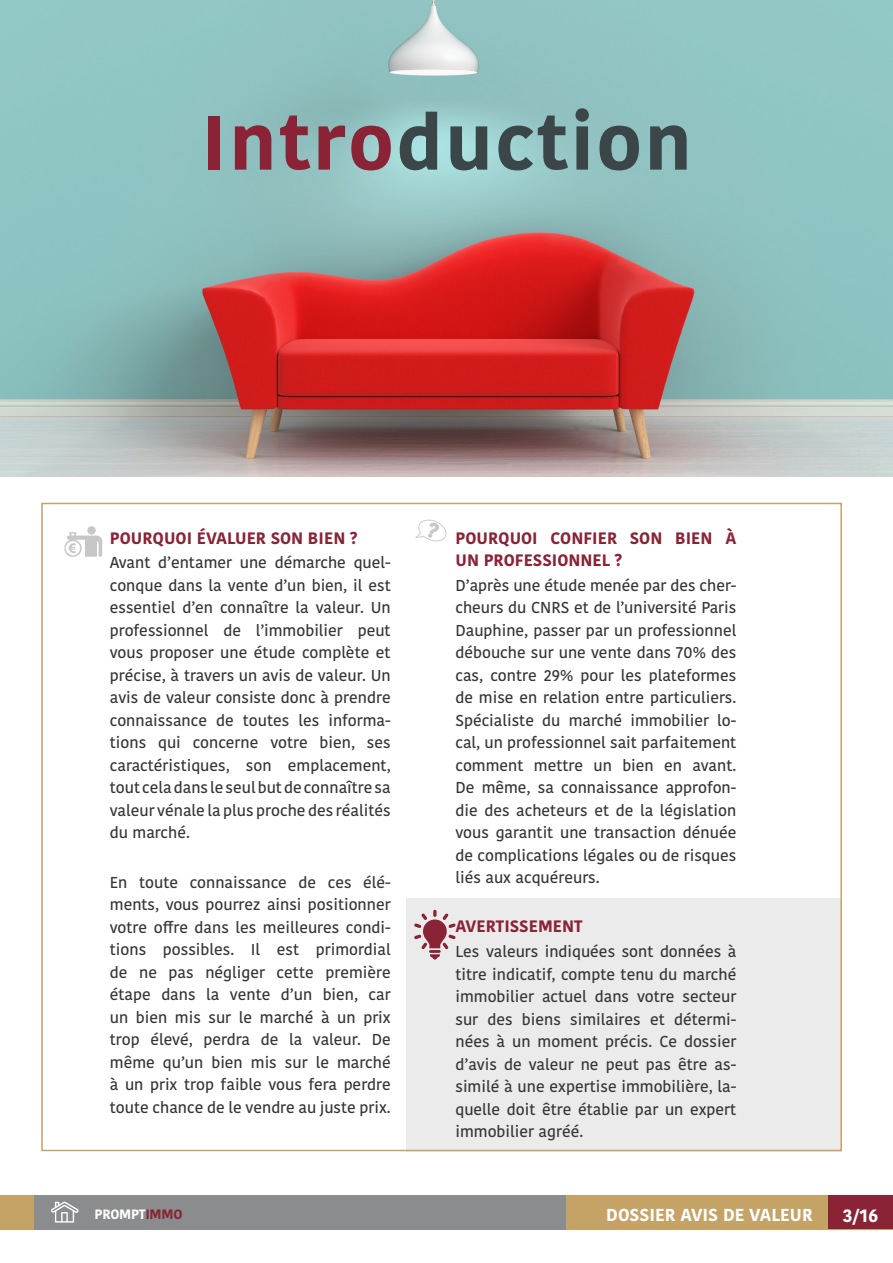
<style>
.page{position:relative;width:893px;height:1263px;background:#fff}
.page>*{position:absolute;margin:0;border:0;box-sizing:border-box;transform-origin:0 0}
.t1{font:700 76.5px "Kohinoor Bangla";letter-spacing:.04em;color:#3b4648}
.t2{font:700 18px "Kohinoor Bangla";color:#fff}
.t3{font:700 17.25px "Kohinoor Bangla";color:#fff}
.texte_courant{font:700 16.5px/22.5px "Kohinoor Bangla";color:#8a2336}
.texte_courant-2{font:500 15.75px/22.5px "Kohinoor Bangla";color:#353535;text-align:justify}
.t4{font:700 13.5px "Kohinoor Bangla";letter-spacing:-.02em;color:#fff}
.s1{color:#8a2336}
</style>
<div class="page">
<div style="left:0;top:1195px;width:893px;height:34px;background:#c5a366"></div>
<div style="left:34px;top:1195px;width:532px;height:34px;background:#8a8c8e"></div>
<div style="left:828px;top:1195px;width:65px;height:34px;background:#8a2336"></div>
<svg style="left:51px;top:1201px;width:28px;height:21px"></svg>
<img style="left:0;top:0;width:893px;height:476px">
<svg style="left:415px;top:519px;width:32px;height:23px"></svg>
<div style="left:406px;top:898px;width:436px;height:253px;background:#ebebec"></div>
<div style="left:87px;top:526px;width:9px;height:9px;background:#c7c7c7;border-radius:50%"></div>
<svg style="left:65px;top:532px;width:37px;height:25px"></svg>
<svg style="left:414px;top:910px;width:42px;height:49px"></svg>
<p class="t1" style="left:201px;top:75px;width:492px"><span class="s1">Intro</span>duction</p>
<p class="texte_courant" style="left:110px;top:526px;width:249px">POURQUOI ÉVALUER SON BIEN ?</p>
<p class="texte_courant-2" style="left:110px;top:551px;width:282px">Avant d’entamer une démarche quel&shy;conque dans la vente d’un bien, il est essentiel d’en connaître la valeur. Un professionnel de l’immobilier peut vous proposer une étude complète et précise, à travers un avis de valeur. Un avis de valeur consiste donc à prendre connaissance de toutes les informa&shy;tions qui concerne votre bien, ses caractéristiques, son emplacement, tout cela dans le seul but de connaître sa valeur vénale la plus proche des réalités du marché.</p>
<p class="texte_courant-2" style="left:110px;top:870px;width:282px">En toute connaissance de ces élé&shy;ments, vous pourrez ainsi positionner votre offre dans les meilleures condi&shy;tions possibles. Il est primordial de ne pas négliger cette première étape dans la vente d’un bien, car un bien mis sur le marché à un prix trop élevé, perdra de la valeur. De même qu’un bien mis sur le marché à un prix trop faible vous fera perdre toute chance de le vendre au juste prix.</p>
<p class="texte_courant" style="left:455px;top:526px;width:282px">POURQUOI CONFIER SON BIEN À<br>UN PROFESSIONNEL ?</p>
<p class="texte_courant-2" style="left:455px;top:573px;width:282px">D’après une étude menée par des cher&shy;cheurs du CNRS et de l’université Paris Dauphine, passer par un professionnel débouche sur une vente dans 70% des cas, contre 29% pour les plateformes de mise en relation entre particuliers.<br>Spécialiste du marché immobilier lo&shy;cal, un professionnel sait parfaitement comment mettre un bien en avant.<br>De même, sa connaissance approfon&shy;die des acheteurs et de la législation vous garantit une transaction dénuée de complications légales ou de risques liés aux acquéreurs.</p>
<p class="texte_courant" style="left:455px;top:915px;width:129px">AVERTISSEMENT</p>
<p class="texte_courant-2" style="left:455px;top:940px;width:282px">Les valeurs indiquées sont données à titre indicatif, compte tenu du marché immobilier actuel dans votre secteur sur des biens similaires et détermi&shy;nées à un moment précis. Ce dossier d’avis de valeur ne peut pas être as&shy;similé à une expertise immobilière, la&shy;quelle doit être établie par un expert immobilier agréé.</p>
<p class="t4" style="left:95px;top:1203px;width:89px">PROMPT<span class="s1">IMMO</span></p>
<p class="t3" style="left:606px;top:1200px;width:208px">DOSSIER AVIS DE VALEUR</p>
<p class="t2" style="left:843px;top:1200px;width:37px">3/16</p>
</div>
